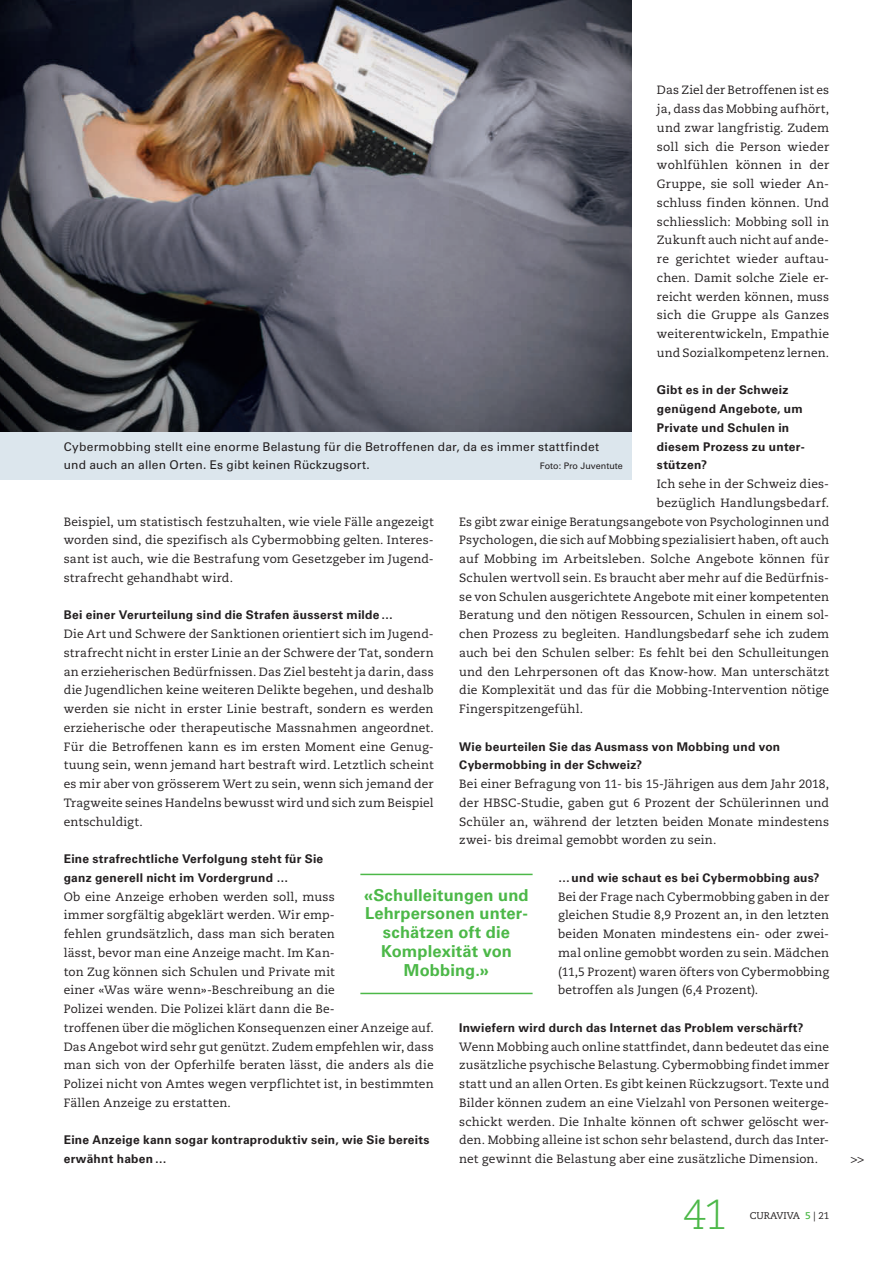
<style>
.page{position:relative;width:893px;height:1263px;background:#fff}
.page>*{position:absolute;margin:0;border:0;box-sizing:border-box;transform-origin:0 0}
.t1{font:300 42px "Caecilia LT Std";color:#4cb848}
.t2{font:700 16.5px/18.8px "Univers LT Std";letter-spacing:.01em;color:#4cb848;text-align:center}
.t3{font:12px/18.8px "Caecilia LT Std";letter-spacing:.01em;color:#231f20;text-align:justify}
.t4{font:700 12px/18.8px "Univers LT Std";letter-spacing:.02em;color:#231f20}
.t5{font:12px/18.8px "Univers LT Std";letter-spacing:.015em;color:#231f20}
.t6{font:9.75px "Caecilia LT Std";color:#231f20}
.t7{font:9px "Univers LT Std";color:#231f20}
.s1{font-weight:700;color:#4cb848}
</style>
<div class="page">
<div style="left:0;top:432px;width:631px;height:47px;background:#dce6ed"></div>
<img style="left:0;top:0;width:631px;height:432px">
<hr style="left:360px;top:874px;width:173px;height:1px;background:#4cb848">
<hr style="left:360px;top:993px;width:173px;height:1px;background:#4cb848">
<p class="t3" style="left:657px;top:81px;width:174px">Das Ziel der Betroffenen ist es ja, dass das Mobbing aufhört, und zwar langfristig. Zudem soll sich die Person wieder wohlfühlen können in der Gruppe, sie soll wieder An&shy;schluss finden können. Und schliesslich: Mobbing soll in Zukunft auch nicht auf ande&shy;re gerichtet wieder auftau&shy;chen. Damit solche Ziele er&shy;reicht werden können, muss sich die Gruppe als Ganzes weiterentwickeln, Empathie und Sozialkompetenz lernen.</p>
<p class="t4" style="left:657px;top:381px;width:148px">Gibt es in der Schweiz genügend Angebote, um<br>Private und Schulen in diesem Prozess zu unter&shy;stützen?</p>
<p class="t3" style="left:657px;top:475px;width:174px">Ich sehe in der Schweiz dies-</p>
<p class="t3" style="left:657px;top:494px;width:174px">bezüglich Handlungsbedarf.</p>
<p class="t3" style="left:459px;top:512px;width:371px">Es gibt zwar einige Beratungsangebote von Psychologinnen und</p>
<p class="t3" style="left:459px;top:531px;width:371px">Psychologen, die sich auf Mobbing spezialisiert haben, oft auch</p>
<p class="t3" style="left:459px;top:550px;width:371px">auf Mobbing im Arbeitsleben. Solche Angebote können für</p>
<p class="t3" style="left:459px;top:569px;width:371px">Schulen wertvoll sein. Es braucht aber mehr auf die Bedürfnis-</p>
<p class="t3" style="left:459px;top:587px;width:371px">se von Schulen ausgerichtete Angebote mit einer kompetenten</p>
<p class="t3" style="left:459px;top:606px;width:371px">Beratung und den nötigen Ressourcen, Schulen in einem sol-</p>
<p class="t3" style="left:459px;top:625px;width:371px">chen Prozess zu begleiten. Handlungsbedarf sehe ich zudem</p>
<p class="t3" style="left:459px;top:643px;width:371px">auch bei den Schulen selber: Es fehlt bei den Schulleitungen</p>
<p class="t3" style="left:459px;top:662px;width:371px">und den Lehrpersonen oft das Know-how. Man unterschätzt</p>
<p class="t3" style="left:459px;top:681px;width:371px">die Komplexität und das für die Mobbing-Intervention nötige</p>
<p class="t3" style="left:459px;top:700px;width:125px">Fingerspitzengefühl.</p>
<p class="t4" style="left:459px;top:737px;width:322px">Wie beurteilen Sie das Ausmass von Mobbing und von<br>Cybermobbing in der Schweiz?</p>
<p class="t3" style="left:459px;top:775px;width:371px">Bei einer Befragung von 11- bis 15-Jährigen aus dem Jahr 2018, der HBSC-Studie, gaben gut 6 Prozent der Schülerinnen und Schüler an, während der letzten beiden Monate mindestens zwei- bis dreimal gemobbt worden zu sein.</p>
<p class="t4" style="left:558px;top:868px;width:263px">…und wie schaut es bei Cybermobbing aus?</p>
<p class="t3" style="left:558px;top:887px;width:273px">Bei der Frage nach Cybermobbing gaben in der gleichen Studie 8,9 Prozent an, in den letzten beiden Monaten mindestens ein- oder zwei&shy;mal online gemobbt worden zu sein. Mädchen (11,5 Prozent) waren öfters von Cybermobbing betroffen als Jungen (6,4 Prozent).</p>
<p class="t4" style="left:459px;top:1018px;width:346px">Inwiefern wird durch das Internet das Problem verschärft?</p>
<p class="t3" style="left:459px;top:1037px;width:371px">Wenn Mobbing auch online stattfindet, dann bedeutet das eine zusätzliche psychische Belastung. Cybermobbing findet immer statt und an allen Orten. Es gibt keinen Rückzugsort. Texte und Bilder können zudem an eine Vielzahl von Personen weiterge&shy;schickt werden. Die Inhalte können oft schwer gelöscht wer&shy;den. Mobbing alleine ist schon sehr belastend, durch das Inter&shy;net gewinnt die Belastung aber eine zusätzliche Dimension.</p>
<p class="t5" style="left:64px;top:437px;width:537px">Cybermobbing stellt eine enorme Belastung für die Betroffenen dar, da es immer stattfindet und auch an allen Orten. Es gibt keinen Rückzugsort.</p>
<p class="t7" style="left:540px;top:461px;width:84px">Foto: Pro Juventute</p>
<p class="t3" style="left:64px;top:512px;width:371px">Beispiel, um statistisch festzuhalten, wie viele Fälle angezeigt worden sind, die spezifisch als Cybermobbing gelten. Interes&shy;sant ist auch, wie die Bestrafung vom Gesetzgeber im Jugend&shy;strafrecht gehandhabt wird.</p>
<p class="t4" style="left:64px;top:606px;width:331px">Bei einer Verurteilung sind die Strafen äusserst milde…</p>
<p class="t3" style="left:64px;top:625px;width:371px">Die Art und Schwere der Sanktionen orientiert sich im Jugend&shy;strafrecht nicht in erster Linie an der Schwere der Tat, sondern an erzieherischen Bedürfnissen. Das Ziel besteht ja darin, dass die Jugendlichen keine weiteren Delikte begehen, und deshalb werden sie nicht in erster Linie bestraft, sondern es werden erzieherische oder therapeutische Massnahmen angeordnet.<br>Für die Betroffenen kann es im ersten Moment eine Genug&shy;tuung sein, wenn jemand hart bestraft wird. Letztlich scheint es mir aber von grösserem Wert zu sein, wenn sich jemand der Tragweite seines Handelns bewusst wird und sich zum Beispiel entschuldigt.</p>
<p class="t4" style="left:64px;top:850px;width:261px">Eine strafrechtliche Verfolgung steht für Sie ganz generell nicht im Vordergrund …</p>
<p class="t3" style="left:64px;top:887px;width:371px;text-align:left">Ob eine Anzeige erhoben werden soll, muss<br>immer sorgfältig abgeklärt werden. Wir emp-<br>fehlen grundsätzlich, dass man sich beraten<br>lässt, bevor man eine Anzeige macht. Im Kan-<br>ton Zug können sich Schulen und Private mit<br>einer «Was wäre wenn»-Beschreibung an die<br>Polizei wenden. Die Polizei klärt dann die Be-<br>troffenen über die möglichen Konsequenzen einer Anzeige auf.<br>Das Angebot wird sehr gut genützt. Zudem empfehlen wir, dass man sich von der Opferhilfe beraten lässt, die anders als die Polizei nicht von Amtes wegen verpflichtet ist, in bestimmten Fällen Anzeige zu erstatten.</p>
<p class="t4" style="left:64px;top:1131px;width:367px">Eine Anzeige kann sogar kontraproduktiv sein, wie Sie bereits erwähnt haben…</p>
<h2 class="t2" style="left:364px;top:886px;width:166px">«Schulleitungen und<br>Lehrpersonen unter&shy;schätzen oft die<br>Komplexität von<br>Mobbing.»</h2>
<h1 class="t1" style="left:683px;top:1191px;width:46px">41</h1>
<p class="t6" style="left:750px;top:1210px;width:81px">CURAVIVA <span class="s1">5</span> | 21</p>
<p class="t3" style="left:850px;top:1150px;width:15px">&gt;&gt;</p>
</div>
